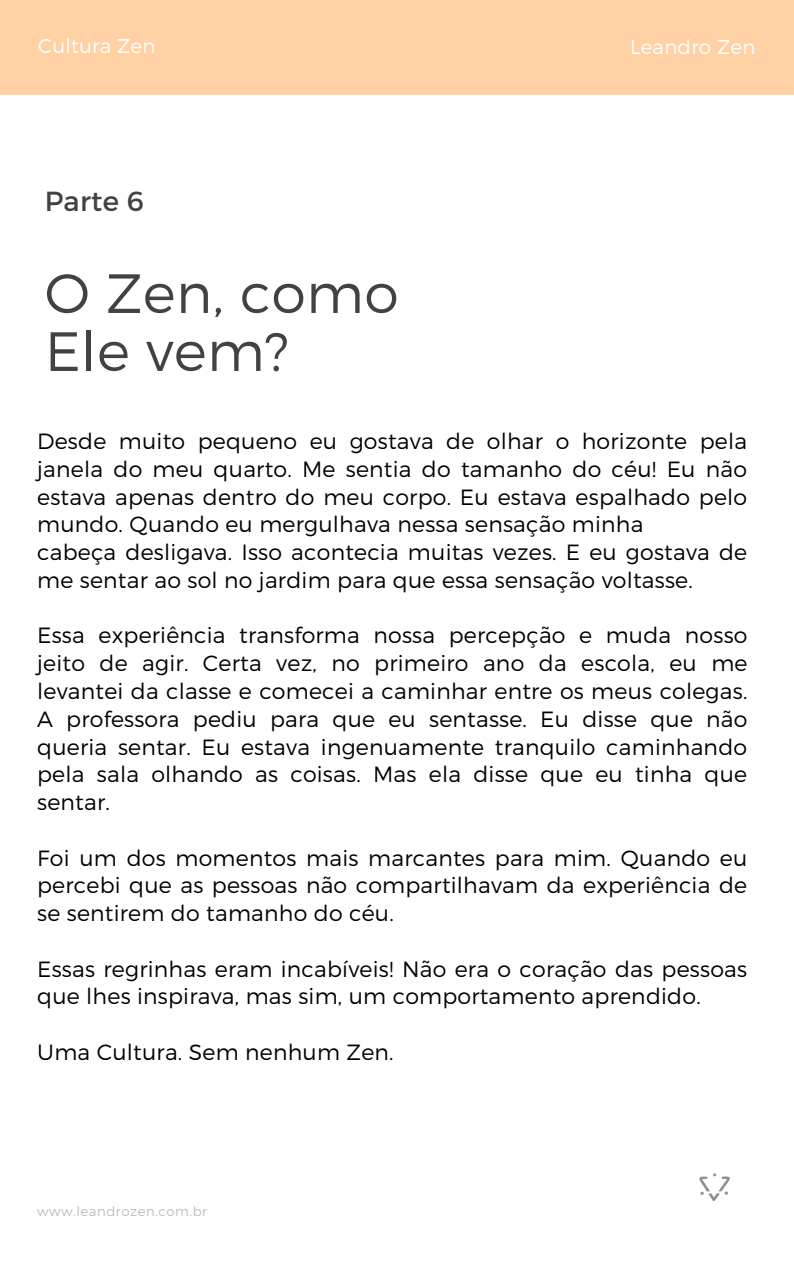
<style>
.page{position:relative;width:794px;height:1266px;background:#fff}
.page>*{position:absolute;margin:0;border:0;box-sizing:border-box;transform-origin:0 0}
.t1{font:300 55.2px/58px "Montserrat";letter-spacing:.01em;color:#424242}
.t2{font:27.6px "Montserrat";letter-spacing:.01em;color:#424242}
.t3{font:300 22.05px/27.8px "Montserrat";letter-spacing:.01em;color:#000}
.t4{font:300 19.88px "Montserrat";letter-spacing:.01em;color:#fff}
.t5{font:300 13.27px "Montserrat";letter-spacing:.04em;color:#bebebe}
</style>
<div class="page">
<div style="left:0;top:0;width:793px;height:95px;background:#ffd1a4"></div>
<img style="left:699px;top:1173px;width:31px;height:28px">
<p class="t4" style="left:38px;top:33px;width:119px">Cultura Zen</p>
<p class="t4" style="left:630px;top:34px;width:127px">Leandro Zen</p>
<p class="t2" style="left:45px;top:184px;width:100px">Parte 6</p>
<h1 class="t1" style="left:45px;top:261px;width:355px">O Zen, como<br>Ele vem?</h1>
<p class="t3" style="left:37px;top:426px;width:711px">Desde muito pequeno eu gostava de olhar o horizonte pela janela do meu quarto. Me sentia do tamanho do céu! Eu não estava apenas dentro do meu corpo. Eu estava espalhado pelo mundo. Quando eu mergulhava nessa sensação minha<br>cabeça desligava. Isso acontecia muitas vezes. E eu gostava de me sentar ao sol no jardim para que essa sensação voltasse.</p>
<p class="t3" style="left:37px;top:620px;width:711px;text-align:justify">Essa experiência transforma nossa percepção e muda nosso jeito de agir. Certa vez, no primeiro ano da escola, eu me levantei da classe e comecei a caminhar entre os meus colegas.<br>A professora pediu para que eu sentasse. Eu disse que não queria sentar. Eu estava ingenuamente tranquilo caminhando pela sala olhando as coisas. Mas ela disse que eu tinha que sentar.</p>
<p class="t3" style="left:37px;top:843px;width:711px;text-align:justify">Foi um dos momentos mais marcantes para mim. Quando eu percebi que as pessoas não compartilhavam da experiência de se sentirem do tamanho do céu.</p>
<p class="t3" style="left:37px;top:954px;width:711px">Essas regrinhas eram incabíveis! Não era o coração das pessoas que lhes inspirava, mas sim, um comportamento aprendido.</p>
<p class="t3" style="left:37px;top:1037px;width:358px">Uma Cultura. Sem nenhum Zen.</p>
<p class="t5" style="left:37px;top:1202px;width:171px">www.leandrozen.com.br</p>
</div>
